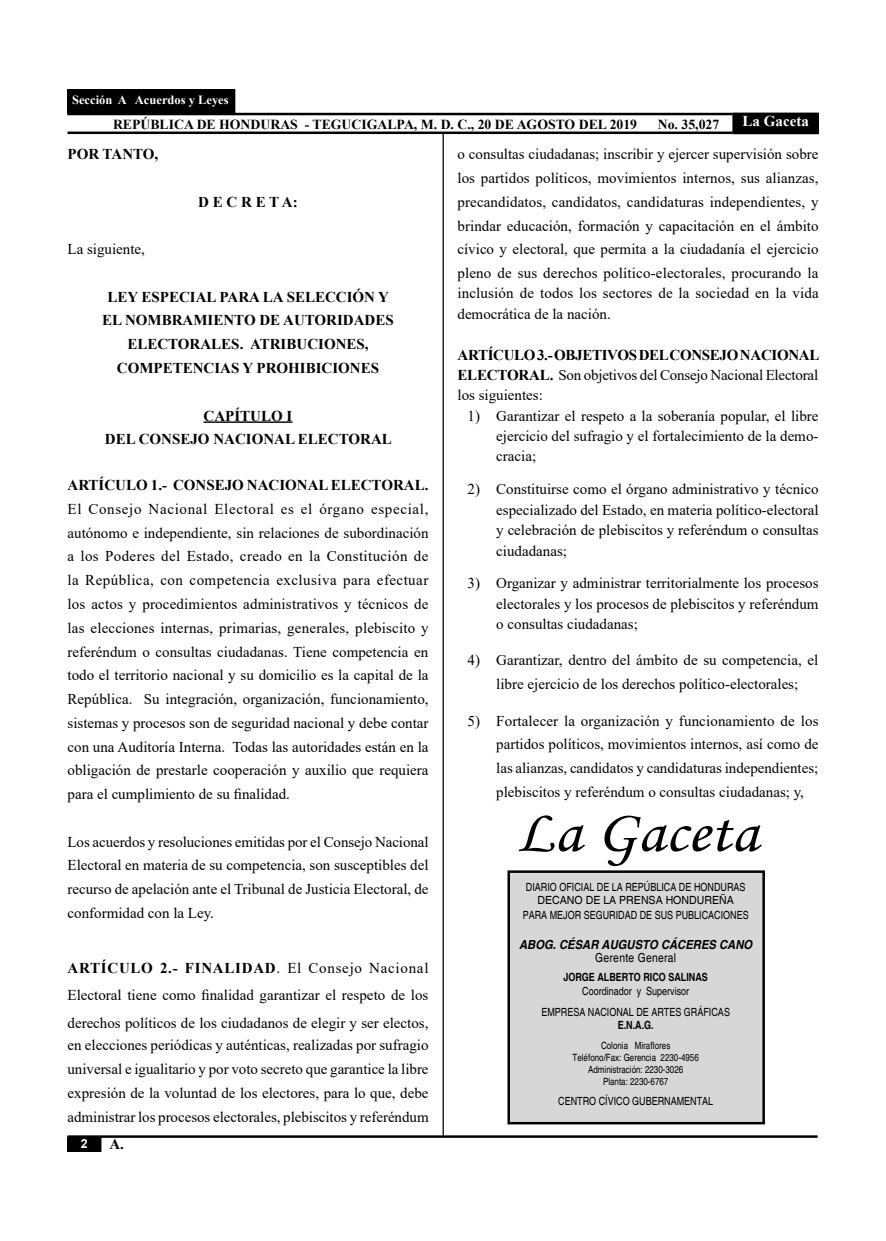
<style>
.page{position:relative;width:886px;height:1241px;background:#fff}
.page>*{position:absolute;margin:0;border:0;box-sizing:border-box;transform-origin:0 0}
.t1{font:60px "Monotype Corsiva";color:#000;scale:1.1 1}
.t2{font:15px/23.8px "Times New Roman";color:#000;text-align:justify}
.t3{font:700 15px/23.8px "Times New Roman";color:#000;text-align:center}
.t4{font:700 15px "Times New Roman";color:#fff}
.t5{font:700 13.75px "Times New Roman";color:#000}
.t6{font:italic 700 12.5px "Helvetica";color:#000;scale:.9 1}
.t7{font:700 12.5px "Times New Roman";color:#fff}
.t8{font:12.5px "Helvetica";letter-spacing:.025em;color:#000;scale:.83 1}
.t9{font:700 12.5px "Arial";color:#fff}
.t10{font:11.25px/13.5px "Helvetica";color:#000;text-align:center;scale:.8 1}
.t11{font:700 11.25px "Helvetica";color:#000;scale:.8 1}
.t12{font:10px/12px "Helvetica";color:#000;text-align:center;scale:.8 1}
.s1{font-weight:700}
</style>
<div class="page">
<div style="left:68px;top:1136px;width:33px;height:15px;background:#000"></div>
<div style="left:733px;top:113px;width:85px;height:21px;background:#000"></div>
<hr style="left:68px;top:131px;width:664px;height:3px;background:#000">
<hr style="left:68px;top:113px;width:664px;height:2px;background:#000">
<hr style="left:68px;top:1135px;width:750px;height:2px;background:#000">
<div style="left:68px;top:90px;width:167px;height:24px;background:#000"></div>
<hr style="left:442px;top:133px;width:2px;height:1002px;background:#000">
<div style="left:509px;top:871px;width:255px;height:251px;background:#d7d7d7"></div>
<div style="left:507px;top:870px;width:258px;height:254px;border:2px solid #000"></div>
<hr style="left:204px;top:421px;width:88px;height:2px;background:#000">
<p class="t7" style="left:72px;top:91px;width:158px">Sección A Acuerdos y Leyes</p>
<p class="t5" style="left:113px;top:114px;width:526px">REPÚBLICA DE HONDURAS - TEGUCIGALPA, M. D. C., 20 DE AGOSTO DEL 2019</p>
<p class="t5" style="left:658px;top:114px;width:63px">No. 35,027</p>
<p class="t4" style="left:742px;top:110px;width:68px">La Gaceta</p>
<p class="t3" style="left:68px;top:142px;width:92px">POR TANTO,</p>
<p class="t3" style="left:198px;top:189px;width:101px">D E C R E T A:</p>
<p class="t2" style="left:68px;top:237px;width:79px">La siguiente,</p>
<p class="t3" style="left:102px;top:284px;width:293px">LEY ESPECIAL PARA LA SELECCIÓN Y<br>EL NOMBRAMIENTO DE AUTORIDADES<br>ELECTORALES. ATRIBUCIONES,<br>COMPETENCIAS Y PROHIBICIONES</p>
<p class="t3" style="left:105px;top:403px;width:288px">CAPÍTULO I<br>DEL CONSEJO NACIONAL ELECTORAL</p>
<p class="t3" style="left:68px;top:473px;width:362px">ARTÍCULO 1.- CONSEJO NACIONAL ELECTORAL.</p>
<p class="t2" style="left:68px;top:496px;width:363px">El Consejo Nacional Electoral es el órgano especial, autónomo e independiente, sin relaciones de subordinación a los Poderes del Estado, creado en la Constitución de la República, con competencia exclusiva para efectuar los actos y procedimientos administrativos y técnicos de las elecciones internas, primarias, generales, plebiscito y referéndum o consultas ciudadanas. Tiene competencia en todo el territorio nacional y su domicilio es la capital de la República. Su integración, organización, funcionamiento, sistemas y procesos son de seguridad nacional y debe contar con una Auditoría Interna. Todas las autoridades están en la obligación de prestarle cooperación y auxilio que requiera para el cumplimiento de su finalidad.</p>
<p class="t2" style="left:68px;top:829px;width:363px">Los acuerdos y resoluciones emitidas por el Consejo Nacional Electoral en materia de su competencia, son susceptibles del recurso de apelación ante el Tribunal de Justicia Electoral, de conformidad con la Ley.</p>
<p class="t2" style="left:68px;top:953px;width:362px;line-height:27.5px"><span class="s1">ARTÍCULO 2.- FINALIDAD</span>. El Consejo Nacional Electoral tiene como finalidad garantizar el respeto de los derechos políticos de los ciudadanos de elegir y ser electos,</p>
<p class="t2" style="left:68px;top:1032px;width:363px">en elecciones periódicas y auténticas, realizadas por sufragio universal e igualitario y por voto secreto que garantice la libre expresión de la voluntad de los electores, para lo que, debe administrar los procesos electorales, plebiscitos y referéndum</p>
<p class="t9" style="left:81px;top:1134px;width:8px">2</p>
<p class="t3" style="left:109px;top:1131px;width:16px">A.</p>
<p class="t2" style="left:457px;top:142px;width:363px">o consultas ciudadanas; inscribir y ejercer supervisión sobre los partidos políticos, movimientos internos, sus alianzas, precandidatos, candidatos, candidaturas independientes, y brindar educación, formación y capacitación en el ámbito cívico y electoral, que permita a la ciudadanía el ejercicio pleno de sus derechos político-electorales, procurando la</p>
<p class="t2" style="left:457px;top:283px;width:363px;line-height:20.4px">inclusión de todos los sectores de la sociedad en la vida democrática de la nación.</p>
<p class="t2" style="left:457px;top:344px;width:363px;line-height:20.4px"><span class="s1">ARTÍCULO 3.- OBJETIVOS DEL CONSEJO NACIONAL ELECTORAL.</span> Son objetivos del Consejo Nacional Electoral los siguientes:</p>
<p class="t2" style="left:496px;top:405px;width:324px;line-height:20.4px;text-indent:-29px">1) Garantizar el respeto a la soberanía popular, el libre ejercicio del sufragio y el fortalecimiento de la demo&shy;cracia;</p>
<p class="t2" style="left:496px;top:478px;width:324px;line-height:20.4px;text-indent:-29px">2) Constituirse como el órgano administrativo y técnico especializado del Estado, en materia político-electoral y celebración de plebiscitos y referéndum o consultas ciudadanas;</p>
<p class="t2" style="left:496px;top:572px;width:324px;line-height:20.4px;text-indent:-29px">3) Organizar y administrar territorialmente los procesos electorales y los procesos de plebiscitos y referéndum o consultas ciudadanas;</p>
<p class="t2" style="left:467px;top:648px;width:352px;text-align:center">4) Garantizar, dentro del ámbito de su competencia, el libre ejercicio de los derechos político-electorales;</p>
<p class="t2" style="left:496px;top:708px;width:324px;text-indent:-29px">5) Fortalecer la organización y funcionamiento de los partidos políticos, movimientos internos, así como de las alianzas, candidatos y candidaturas independientes; plebiscitos y referéndum o consultas ciudadanas; y,</p>
<h1 class="t1" style="left:515px;top:795px;width:222px">La Gaceta</h1>
<p class="t10" style="left:526px;top:880px;width:276px">DIARIO OFICIAL DE LA REPÚBLICA DE HONDURAS<br>DECANO DE LA PRENSA HONDUREÑA</p>
<p class="t10" style="left:523px;top:908px;width:284px">PARA MEJOR SEGURIDAD DE SUS PUBLICACIONES</p>
<p class="t6" style="left:519px;top:936px;width:261px">ABOG. CÉSAR AUGUSTO CÁCERES CANO</p>
<p class="t8" style="left:595px;top:949px;width:99px">Gerente General</p>
<p class="t11" style="left:563px;top:970px;width:182px">JORGE ALBERTO RICO SALINAS</p>
<p class="t10" style="left:541px;top:980px;width:237px;line-height:21px">Coordinador y Supervisor<br>EMPRESA NACIONAL DE ARTES GRÁFICAS</p>
<p class="t11" style="left:618px;top:1018px;width:47px">E.N.A.G.</p>
<p class="t12" style="left:572px;top:1039px;width:159px">Colonia MirafIores<br>Teléfono/Fax: Gerencia 2230-4956<br>Administración: 2230-3026<br>Planta: 2230-6767</p>
<p class="t10" style="left:558px;top:1094px;width:195px">CENTRO CÍVICO GUBERNAMENTAL</p>
</div>
